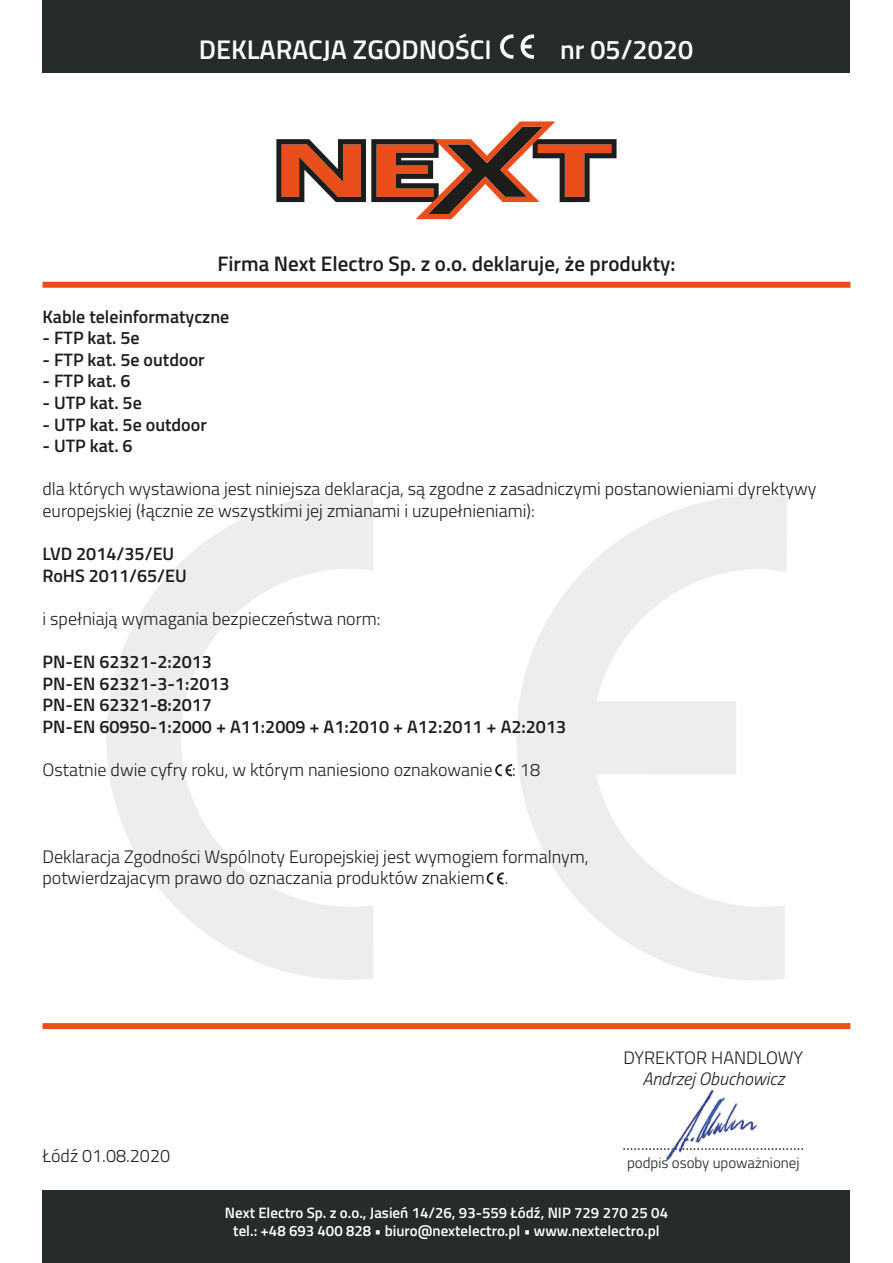
<style>
.page{position:relative;width:893px;height:1263px;background:#fff}
.page>*{position:absolute;margin:0;border:0;box-sizing:border-box;transform-origin:0 0}
.t1{font:600 27px "Titillium";color:#fff}
.t2{font:600 21px "Titillium";color:#1d1d1b}
.t3{font:300 18px/21.6px "Titillium";color:#1d1d1b}
.t4{font:600 18px/21.6px "Titillium";color:#1d1d1b}
.t5{font:italic 300 18px "Titillium";color:#1d1d1b}
.t6{font:600 15px/18px "Titillium";color:#fff;text-align:center}
.t7{font:300 15px "Titillium";color:#1d1d1b}
</style>
<div class="page">
<svg style="left:517px;top:496px;width:270px;height:484px"></svg>
<svg style="left:106px;top:495px;width:267px;height:485px"></svg>
<svg style="left:276px;top:121px;width:341px;height:98px"></svg>
<div style="left:43px;top:0;width:807px;height:72px;background:#262c2b"></div>
<div style="left:43px;top:1191px;width:807px;height:72px;background:#262c2b"></div>
<div style="left:43px;top:282px;width:807px;height:6px;background:#e94e1b"></div>
<div style="left:43px;top:1023px;width:807px;height:6px;background:#e94e1b"></div>
<svg style="left:521px;top:34px;width:13px;height:25px"></svg>
<svg style="left:500px;top:34px;width:13px;height:25px"></svg>
<svg style="left:495px;top:764px;width:17px;height:12px"></svg>
<svg style="left:487px;top:872px;width:17px;height:12px"></svg>
<img style="left:666px;top:1089px;width:91px;height:72px">
<h1 class="t1" style="left:199px;top:29px;width:295px">DEKLARACJA ZGODNOŚCI</h1>
<h1 class="t1" style="left:560px;top:29px;width:135px">nr 05/2020</h1>
<p class="t2" style="left:217px;top:248px;width:460px">Firma Next Electro Sp. z o.o. deklaruje, że produkty:</p>
<p class="t4" style="left:43px;top:304px;width:188px">Kable teleinformatyczne</p>
<p class="t4" style="left:43px;top:326px;width:99px">- FTP kat. 5e</p>
<p class="t4" style="left:43px;top:348px;width:164px">- FTP kat. 5e outdoor</p>
<p class="t4" style="left:43px;top:369px;width:90px">- FTP kat. 6</p>
<p class="t4" style="left:43px;top:391px;width:101px">- UTP kat. 5e</p>
<p class="t4" style="left:43px;top:412px;width:166px">- UTP kat. 5e outdoor</p>
<p class="t4" style="left:43px;top:434px;width:92px">- UTP kat. 6</p>
<p class="t3" style="left:43px;top:477px;width:775px">dla których wystawiona jest niniejsza deklaracja, są zgodne z zasadniczymi postanowieniami dyrektywy europejskiej (łącznie ze wszystkimi jej zmianami i uzupełnieniami):</p>
<p class="t4" style="left:43px;top:542px;width:146px">LVD 2014/35/EU<br>RoHS 2011/65/EU</p>
<p class="t3" style="left:43px;top:607px;width:340px">i spełniają wymagania bezpieczeństwa norm:</p>
<p class="t4" style="left:43px;top:650px;width:525px">PN-EN 62321-2:2013<br>PN-EN 62321-3-1:2013<br>PN-EN 62321-8:2017<br>PN-EN 60950-1:2000 + A11:2009 + A1:2010 + A12:2011 + A2:2013</p>
<p class="t3" style="left:43px;top:758px;width:499px">Ostatnie dwie cyfry roku, w którym naniesiono oznakowanie : 18</p>
<p class="t3" style="left:43px;top:845px;width:548px">Deklaracja Zgodności Wspólnoty Europejskiej jest wymogiem formalnym, potwierdzajacym prawo do oznaczania produktów znakiem .</p>
<p class="t3" style="left:623px;top:1046px;width:181px">DYREKTOR HANDLOWY</p>
<p class="t5" style="left:642px;top:1066px;width:143px">Andrzej Obuchowicz</p>
<p class="t3" style="left:43px;top:1144px;width:129px">Łódź 01.08.2020</p>
<p class="t3" style="left:622px;top:1132px;width:183px">.................................................</p>
<p class="t7" style="left:627px;top:1152px;width:174px">podpis osoby upoważnionej</p>
<p class="t6" style="left:225px;top:1203px;width:445px">Next Electro Sp. z o.o., Jasień 14/26, 93-559 Łódź, NIP 729 270 25 04 tel.: +48 693 400 828 • biuro@nextelectro.pl • www.nextelectro.pl</p>
</div>
